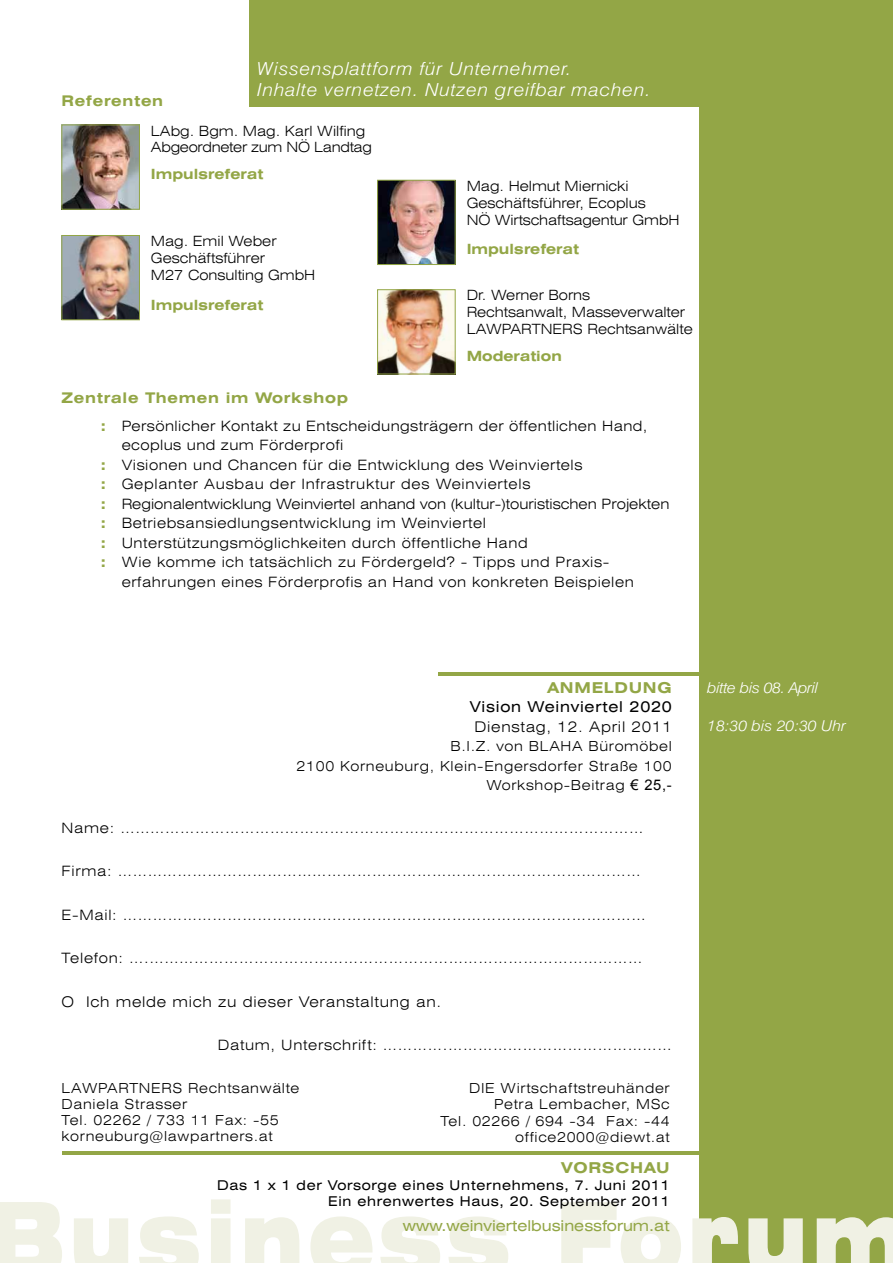
<style>
.page{position:relative;width:893px;height:1263px;background:#fff}
.page>*{position:absolute;margin:0;border:0;box-sizing:border-box;transform-origin:0 0}
.t1{font:italic 300 18px/21.6px "Swiss 721 BT";letter-spacing:.04em;color:#fff;scale:1.1 1}
.t2{font:expanded 15px "Swiss 721 BT";color:#93a646}
.t3{font:expanded 15px "Swiss 721 BT";letter-spacing:.05em;color:#000}
.t4{font:700 expanded 15px "Swiss 721 BT";letter-spacing:.05em;color:#93a646}
.t5{font:italic 300 15px "Swiss 721 BT";color:#fff;scale:1.1 1}
.t6{font:italic 300 15px "Swiss 721 BT";letter-spacing:-.02em;color:#fff;scale:1.1 1}
.t7{font:300 expanded 14.7px "Swiss 721 BT";letter-spacing:.05em;color:#000}
.t8{font:700 expanded 14.7px "Swiss 721 BT";letter-spacing:.05em;color:#93a646}
.t9{font:300 expanded 14.25px "Swiss 721 BT";letter-spacing:.04em;color:#000}
.t10{font:300 expanded 14.25px "Swiss 721 BT";color:#000}
.t11{font:300 expanded 14.1px/17px "Swiss 721 BT";color:#000}
.t12{font:700 expanded 14.1px "Swiss 721 BT";color:#93a646}
.t13{font:300 expanded 14.1px/17px "Swiss 721 BT";letter-spacing:-.02em;color:#000}
.t14{font:300 expanded 13.8px/16.2px "Swiss 721 BT";letter-spacing:.05em;color:#000;text-align:right}
.t15{font:expanded 13.5px/16.2px "Swiss 721 BT";letter-spacing:.05em;color:#000;text-align:right}
.s1{font-weight:700;color:#93a646}
.s2{font-family:"Arial";font-weight:400;font-stretch:normal;font-size:14.7px}
</style>
<div class="page">
<div style="left:250px;top:0;width:643px;height:106px;background:#93a646"></div>
<div style="left:699px;top:0;width:194px;height:1263px;background:#93a646"></div>
<svg style="left:0;top:1199px;width:893px;height:64px;fill:#f0f1e4"></svg>
<hr style="left:438px;top:672px;width:455px;height:3px;background:#93a646">
<hr style="left:63px;top:1151px;width:641px;height:4px;background:#93a646">
<img style="left:64px;top:237px;width:74px;height:81px">
<div style="left:62px;top:235px;width:78px;height:85px;border:1px solid #93a646"></div>
<img style="left:379px;top:182px;width:74px;height:81px">
<div style="left:377px;top:180px;width:78px;height:85px;border:1px solid #93a646"></div>
<img style="left:379px;top:291px;width:74px;height:81px">
<div style="left:377px;top:289px;width:78px;height:85px;border:1px solid #93a646"></div>
<img style="left:64px;top:127px;width:74px;height:80px">
<div style="left:62px;top:125px;width:78px;height:84px;border:1px solid #93a646"></div>
<p class="t8" style="left:62px;top:92px;width:103px">Referenten</p>
<p class="t1" style="left:257px;top:57px;width:359px">Wissensplattform für Unternehmer.<br>Inhalte vernetzen. Nutzen greifbar machen.</p>
<p class="t13" style="left:151px;top:122px;width:223px">LAbg. Bgm. Mag. Karl Wilfing<br>Abgeordneter zum NÖ Landtag</p>
<p class="t12" style="left:151px;top:166px;width:114px">Impulsreferat</p>
<p class="t11" style="left:151px;top:233px;width:166px">Mag. Emil Weber<br>Geschäftsführer<br>M27 Consulting GmbH</p>
<p class="t12" style="left:151px;top:297px;width:114px">Impulsreferat</p>
<p class="t11" style="left:467px;top:177px;width:214px">Mag. Helmut Miernicki<br>Geschäftsführer, Ecoplus<br>NÖ Wirtschaftsagentur GmbH</p>
<p class="t12" style="left:467px;top:241px;width:114px">Impulsreferat</p>
<p class="t11" style="left:467px;top:287px;width:228px">Dr. Werner Borns<br>Rechtsanwalt, Masseverwalter<br>LAWPARTNERS Rechtsanwälte</p>
<p class="t12" style="left:467px;top:348px;width:97px">Moderation</p>
<p class="t8" style="left:62px;top:389px;width:288px">Zentrale Themen im Workshop</p>
<p class="t9" style="left:101px;top:417px;width:548px"><span class="s1">:</span> Persönlicher Kontakt zu Entscheidungsträgern der öffentlichen Hand,</p>
<p class="t9" style="left:122px;top:437px;width:223px">ecoplus und zum Förderprofi</p>
<p class="t9" style="left:101px;top:456px;width:483px"><span class="s1">:</span> Visionen und Chancen für die Entwicklung des Weinviertels</p>
<p class="t9" style="left:101px;top:476px;width:431px"><span class="s1">:</span> Geplanter Ausbau der Infrastruktur des Weinviertels</p>
<p class="t10" style="left:101px;top:495px;width:570px"><span class="s1">:</span> Regionalentwicklung Weinviertel anhand von (kultur-)touristischen Projekten</p>
<p class="t9" style="left:101px;top:515px;width:387px"><span class="s1">:</span> Betriebsansiedlungsentwicklung im Weinviertel</p>
<p class="t9" style="left:101px;top:534px;width:428px"><span class="s1">:</span> Unterstützungsmöglichkeiten durch öffentliche Hand</p>
<p class="t9" style="left:101px;top:554px;width:510px"><span class="s1">:</span> Wie komme ich tatsächlich zu Fördergeld? - Tipps und Praxis-</p>
<p class="t9" style="left:122px;top:573px;width:514px">erfahrungen eines Förderprofis an Hand von konkreten Beispielen</p>
<p class="t4" style="left:547px;top:678px;width:126px">ANMELDUNG</p>
<p class="t3" style="left:470px;top:698px;width:204px">Vision Weinviertel 2020</p>
<p class="t7" style="left:474px;top:718px;width:199px">Dienstag, 12. April 2011</p>
<p class="t14" style="left:296px;top:737px;width:377px;line-height:19.5px">B.I.Z. von BLAHA Büromöbel<br>2100 Korneuburg, Klein-Engersdorfer Straße 100<br>Workshop-Beitrag <span class="s2">€ 25,-</span></p>
<p class="t9" style="left:62px;top:820px;width:583px">Name: ……………………………………………………………………………………………</p>
<p class="t9" style="left:62px;top:862px;width:581px">Firma: ……………………………………………………………………………………………</p>
<p class="t9" style="left:62px;top:906px;width:586px">E-Mail: ……………………………………………………………………………………………</p>
<p class="t9" style="left:62px;top:949px;width:582px">Telefon: ….………………………………………………………………………………………</p>
<p class="t7" style="left:62px;top:993px;width:381px">O Ich melde mich zu dieser Veranstaltung an.</p>
<p class="t9" style="left:218px;top:1036px;width:455px">Datum, Unterschrift: ………….………………………………………</p>
<p class="t14" style="left:62px;top:1080px;width:239px;text-align:left">LAWPARTNERS Rechtsanwälte<br>Daniela Strasser<br>Tel. 02262 / 733 11 Fax: -55 korneuburg@lawpartners.at</p>
<p class="t14" style="left:440px;top:1080px;width:231px">DIE Wirtschaftstreuhänder<br>Petra Lembacher, MSc<br>Tel. 02266 / 694 -34 Fax: -44 office2000@diewt.at</p>
<p class="t4" style="left:562px;top:1159px;width:110px">VORSCHAU</p>
<p class="t15" style="left:217px;top:1177px;width:454px">Das 1 x 1 der Vorsorge eines Unternehmens, 7. Juni 2011<br>Ein ehrenwertes Haus, 20. September 2011</p>
<p class="t2" style="left:403px;top:1217px;width:268px">www.weinviertelbusinessforum.at</p>
<p class="t6" style="left:707px;top:678px;width:102px">bitte bis 08. April</p>
<p class="t5" style="left:707px;top:717px;width:128px">18:30 bis 20:30 Uhr</p>
</div>
